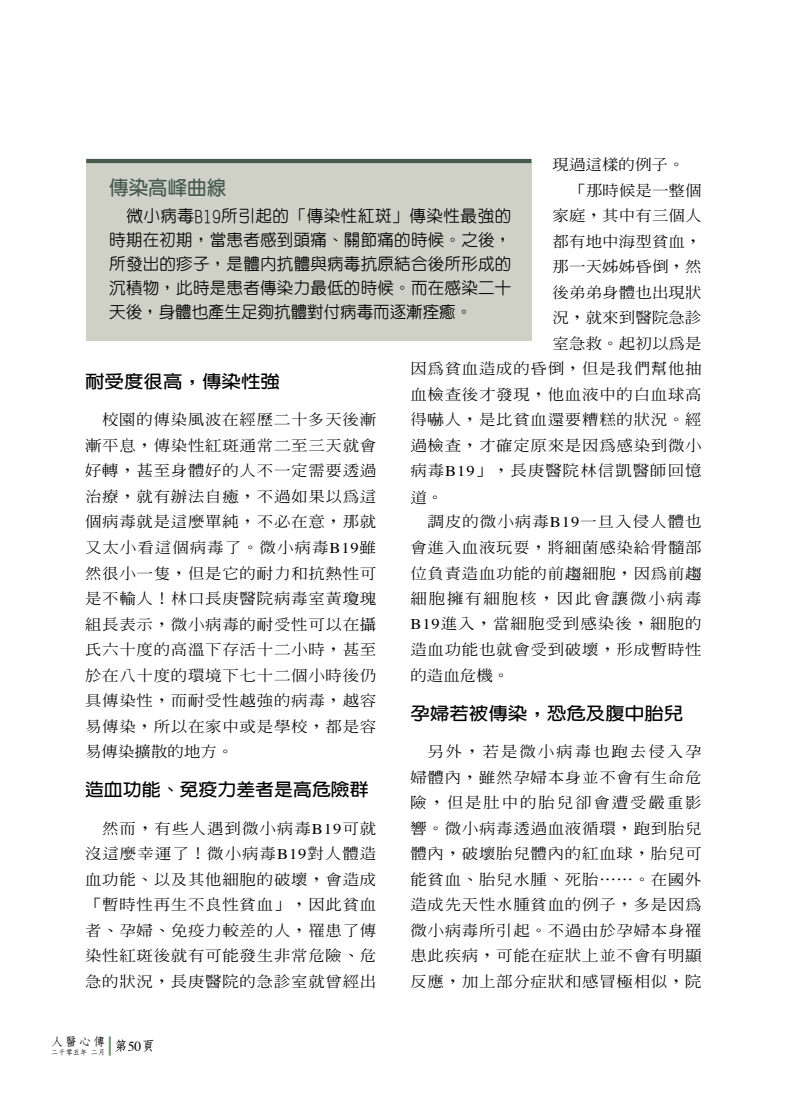
<style>
.page{position:relative;width:808px;height:1106px;background:#fff}
.page>*{position:absolute;margin:0;border:0;box-sizing:border-box;transform-origin:0 0}
.t1{font:700 19.5px "Yen Round";color:#465b4b}
.中標2{font:700 17.55px "New Gothic";color:#000;scale:1.11 1}
.中標2-2{font:700 17.55px "New Gothic";color:#000;scale:1.08 1}
.t2{font:500 16.5px/24px "Yen Round";letter-spacing:.015em;color:#000;text-align:justify}
.內文{font:500 14.85px/25.5px "Inn Ming";letter-spacing:.04em;color:#000;text-align:justify;scale:1.11 1}
.內文-2{font:500 14.85px "Inn Ming";letter-spacing:.005em;color:#000;scale:1.11 1}
.內文-3{font:500 14.85px "Inn Ming";letter-spacing:.06em;color:#000;scale:1.11 1}
.內文-4{font:500 14.85px "Inn Ming";color:#000;scale:1.11 1}
.正常{font:700 13.65px "Nan Sung";color:#000}
.正常-2{font:700 11.7px "Nan Sung";color:#000;scale:1.05 1}
.正常-3{font:700 7.2px "Nan Sung";color:#000}
.s1{font-family:"Times";font-weight:400}
</style>
<div class="page">
<svg style="left:109px;top:1036px;width:2px;height:19px"></svg>
<div style="left:86px;top:159px;width:445px;height:181px;background:#cfd1c7"></div>
<hr style="left:86px;top:159px;width:445px;height:4px;background:#465b4b">
<p class="內文-4" style="left:553px;top:157px;width:120px">現過這樣的例子。</p>
<p class="內文-4" style="left:570px;top:183px;width:120px">「那時候是一整個</p>
<p class="內文-2" style="left:553px;top:208px;width:136px">家庭，其中有三個人</p>
<p class="內文-2" style="left:553px;top:234px;width:136px">都有地中海型貧血，</p>
<p class="內文-2" style="left:553px;top:259px;width:136px">那一天姊姊昏倒，然</p>
<p class="內文-2" style="left:553px;top:285px;width:136px">後弟弟身體也出現狀</p>
<p class="內文-2" style="left:553px;top:310px;width:136px">況，就來到醫院急診</p>
<p class="內文-2" style="left:553px;top:336px;width:136px">室急救。起初以為是</p>
<p class="內文" style="left:410px;top:356px;width:264px">因為貧血造成的昏倒，但是我們幫他抽</p>
<p class="內文" style="left:410px;top:381px;width:264px">血檢查後才發現，他血液中的白血球高</p>
<p class="內文" style="left:410px;top:407px;width:264px">得嚇人，是比貧血還要糟糕的狀況。經</p>
<p class="內文" style="left:410px;top:432px;width:264px">過檢查，才確定原來是因為感染到微小</p>
<p class="內文-3" style="left:410px;top:463px;width:264px">病毒<span class="s1">B19</span>」，長庚醫院林信凱醫師回憶</p>
<p class="內文" style="left:410px;top:484px;width:31px">道。</p>
<p class="內文" style="left:410px;top:509px;width:264px;text-indent:17px">調皮的微小病毒<span class="s1">B19</span>一旦入侵人體也會進入血液玩耍，將細菌感染給骨髓部位負責造血功能的前趨細胞，因為前趨細胞擁有細胞核，因此會讓微小病毒<span class="s1">B19</span>進入，當細胞受到感染後，細胞的</p>
<p class="內文" style="left:410px;top:636px;width:264px">造血功能也就會受到破壞，形成暫時性的造血危機。</p>
<p class="中標2" style="left:410px;top:704px;width:247px">孕婦若被傳染，恐危及腹中胎兒</p>
<p class="內文" style="left:410px;top:738px;width:264px;text-indent:17px">另外，若是微小病毒也跑去侵入孕婦體內，雖然孕婦本身並不會有生命危險，但是肚中的胎兒卻會遭受嚴重影響。微小病毒透過血液循環，跑到胎兒體內，破壞胎兒體內的紅血球，胎兒可能貧血、胎兒水腫、死胎⋯⋯。在國外造成先天性水腫貧血的例子，多是因為微小病毒所引起。不過由於孕婦本身罹患此疾病，可能在症狀上並不會有明顯反應，加上部分症狀和感冒極相似，院</p>
<p class="t1" style="left:109px;top:178px;width:118px">傳染高峰曲線</p>
<p class="t2" style="left:109px;top:204px;width:404px">　微小病毒B19所引起的「傳染性紅斑」傳染性最強的時期在初期，當患者感到頭痛、關節痛的時候。之後，所發出的疹子，是體內抗體與病毒抗原結合後所形成的沉積物，此時是患者傳染力最低的時候。而在感染二十天後，身體也產生足夠抗體對付病毒而逐漸痊癒。</p>
<p class="中標2" style="left:85px;top:372px;width:177px">耐受度很高，傳染性強</p>
<p class="內文" style="left:85px;top:407px;width:264px;text-indent:17px">校園的傳染風波在經歷二十多天後漸漸平息，傳染性紅斑通常二至三天就會好轉，甚至身體好的人不一定需要透過治療，就有辦法自癒，不過如果以為這個病毒就是這麼單純，不必在意，那就又太小看這個病毒了。微小病毒<span class="s1">B19</span>雖然很小一隻，但是它的耐力和抗熱性可</p>
<p class="內文" style="left:85px;top:585px;width:264px">是不輸人！林口長庚醫院病毒室黃瓊瑰組長表示，微小病毒的耐受性可以在攝氏六十度的高溫下存活十二小時，甚至於在八十度的環境下七十二個小時後仍具傳染性，而耐受性越強的病毒，越容易傳染，所以在家中或是學校，都是容易傳染擴散的地方。</p>
<p class="中標2-2" style="left:85px;top:780px;width:264px">造血功能、免疫力差者是高危險群</p>
<p class="內文" style="left:85px;top:815px;width:264px;text-indent:17px">然而，有些人遇到微小病毒<span class="s1">B19</span>可就沒這麼幸運了！微小病毒<span class="s1">B19</span>對人體造血功能、以及其他細胞的破壞，會造成</p>
<p class="內文" style="left:85px;top:892px;width:264px">「暫時性再生不良性貧血」，因此貧血者、孕婦、免疫力較差的人，罹患了傳染性紅斑後就有可能發生非常危險、危急的狀況，長庚醫院的急診室就曾經出</p>
<p class="正常-2" style="left:51px;top:1035px;width:53px">人醫心傳</p>
<p class="正常-3" style="left:51px;top:1048px;width:56px">二千零五年 二月</p>
<p class="正常" style="left:114px;top:1038px;width:43px">第<span class="s1">50</span>頁</p>
</div>
